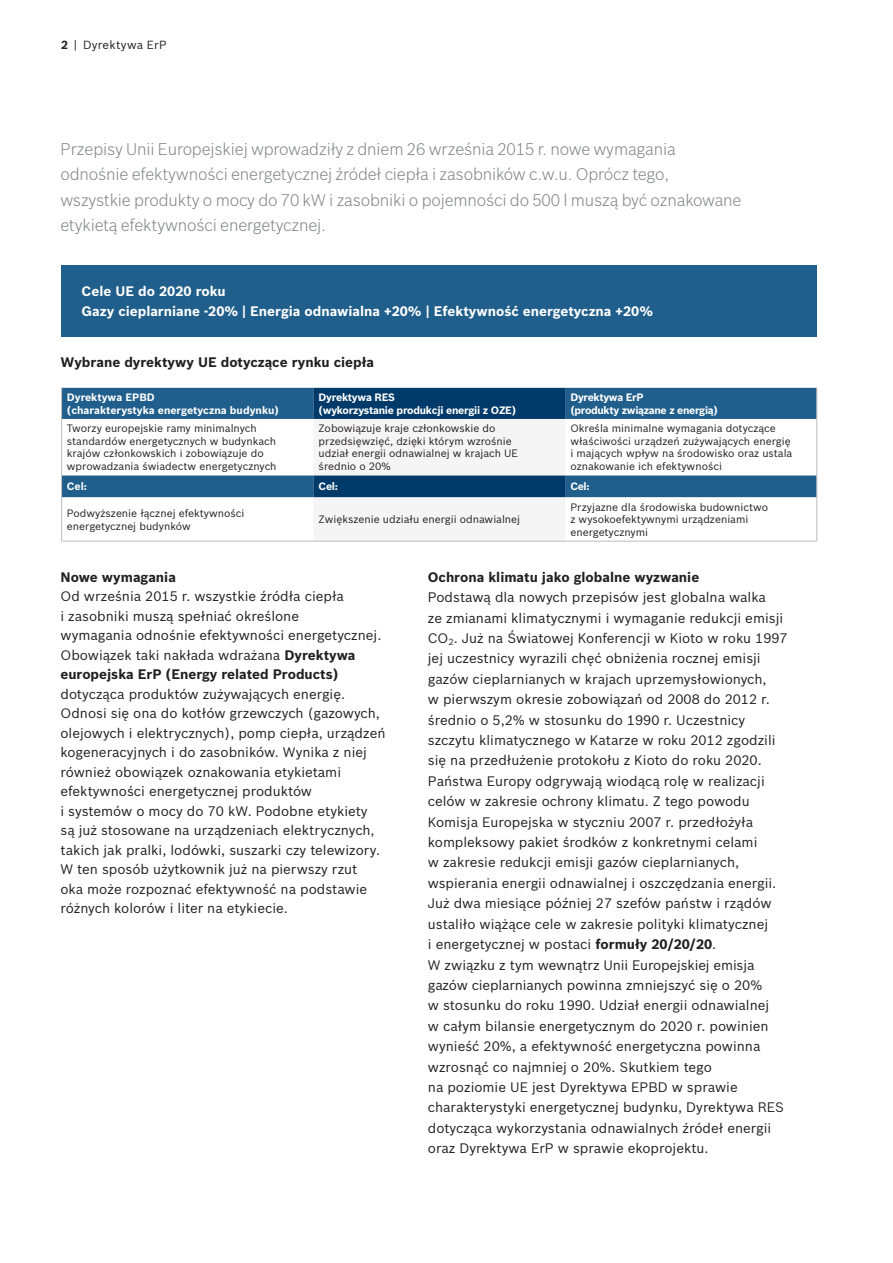
<style>
.page{position:relative;width:893px;height:1263px;background:#fff}
.page>*{position:absolute;margin:0;border:0;box-sizing:border-box;transform-origin:0 0}
._04_--_Intro_Gray{font:300 16.5px/25.5px "Bosch Sans";letter-spacing:-.01em;color:#808285}
._01_1_--_tekst_punkt{font:13.5px/20.4px "Bosch Sans";color:#231f20}
._01_1_--_tekst_punkt-2{font:700 13.5px "Bosch Sans";color:#fff}
._01_1_--_tekst_punkt-3{font:700 13.5px "Bosch Sans";color:#231f20}
._20_--_Column_Header{font:11.55px "Bosch Sans";letter-spacing:.025em;color:#231f20}
.t1{font:10.5px/12.6px "Bosch Sans";color:#231f20}
.t2{font:700 10.5px "Bosch Sans";letter-spacing:-.025em;color:#fff}
.t3{font:700 10.5px "Bosch Sans";color:#fff}
.s1{font-weight:700}
</style>
<div class="page">
<div style="left:62px;top:388px;width:754px;height:31px;background:#205e8b"></div>
<svg style="left:62px;top:475px;width:754px;height:66px"></svg>
<svg style="left:313px;top:388px;width:252px;height:153px"></svg>
<hr style="left:61px;top:541px;width:252px;height:1px;background:#bcbdc0">
<hr style="left:313px;top:541px;width:252px;height:1px;background:#bcbdc0">
<hr style="left:565px;top:541px;width:252px;height:1px;background:#bcbdc0">
<hr style="left:61px;top:388px;width:1px;height:31px;background:#bcbdc0">
<hr style="left:816px;top:388px;width:1px;height:31px;background:#bcbdc0">
<hr style="left:61px;top:419px;width:1px;height:56px;background:#bcbdc0">
<hr style="left:816px;top:419px;width:1px;height:56px;background:#bcbdc0">
<svg style="left:61px;top:475px;width:1px;height:22px"></svg>
<svg style="left:816px;top:475px;width:1px;height:22px"></svg>
<hr style="left:61px;top:497px;width:1px;height:44px;background:#bcbdc0">
<hr style="left:816px;top:497px;width:1px;height:44px;background:#bcbdc0">
<div style="left:61px;top:265px;width:755px;height:72px;background:#205e8b"></div>
<p class="_20_--_Column_Header" style="left:61px;top:36px;width:107px"><span class="s1">2</span> | Dyrektywa ErP</p>
<p class="_04_--_Intro_Gray" style="left:60px;top:135px;width:682px">Przepisy Unii Europejskiej wprowadziły z dniem 26 września 2015 r. nowe wymagania odnośnie efektywności energetycznej źródeł ciepła i zasobników c.w.u. Oprócz tego, wszystkie produkty o mocy do 70 kW i zasobniki o pojemności do 500 l muszą być oznakowane etykietą efektywności energetycznej.</p>
<p class="_01_1_--_tekst_punkt-2" style="left:82px;top:281px;width:146px">Cele UE do 2020 roku</p>
<p class="_01_1_--_tekst_punkt-2" style="left:82px;top:301px;width:573px">Gazy cieplarniane -20% | Energia odnawialna +20% | Efektywność energetyczna +20%</p>
<p class="_01_1_--_tekst_punkt-3" style="left:60px;top:352px;width:315px">Wybrane dyrektywy UE dotyczące rynku ciepła</p>
<p class="t3" style="left:67px;top:389px;width:89px">Dyrektywa EPBD</p>
<p class="t3" style="left:67px;top:402px;width:213px">(charakterystyka energetyczna budynku)</p>
<p class="t2" style="left:319px;top:389px;width:78px">Dyrektywa RES</p>
<p class="t2" style="left:319px;top:402px;width:199px">(wykorzystanie produkcji energii z OZE)</p>
<p class="t2" style="left:570px;top:389px;width:75px">Dyrektywa ErP</p>
<p class="t2" style="left:570px;top:402px;width:149px">(produkty związane z energią)</p>
<p class="t1" style="left:67px;top:421px;width:191px">Tworzy europejskie ramy minimalnych</p>
<p class="t1" style="left:67px;top:434px;width:211px">standardów energetycznych w budynkach</p>
<p class="t1" style="left:67px;top:447px;width:198px">krajów członkowskich i zobowiązuje do</p>
<p class="t1" style="left:67px;top:459px;width:211px">wprowadzania świadectw energetycznych</p>
<p class="t1" style="left:319px;top:421px;width:178px">Zobowiązuje kraje członkowskie do</p>
<p class="t1" style="left:319px;top:434px;width:195px">przedsięwzięć, dzięki którym wzrośnie</p>
<p class="t1" style="left:319px;top:447px;width:201px">udział energii odnawialnej w krajach UE</p>
<p class="t1" style="left:319px;top:459px;width:74px">średnio o 20%</p>
<p class="t1" style="left:570px;top:421px;width:207px">Określa minimalne wymagania dotyczące</p>
<p class="t1" style="left:570px;top:434px;width:223px">właściwości urządzeń zużywających energię i mających wpływ na środowisko oraz ustala oznakowanie ich efektywności</p>
<p class="t2" style="left:67px;top:479px;width:22px">Cel:</p>
<p class="t2" style="left:319px;top:479px;width:21px">Cel:</p>
<p class="t2" style="left:570px;top:479px;width:21px">Cel:</p>
<p class="t1" style="left:67px;top:506px;width:179px">Podwyższenie łącznej efektywności</p>
<p class="t1" style="left:67px;top:519px;width:125px">energetycznej budynków</p>
<p class="t1" style="left:570px;top:500px;width:199px">Przyjazne dla środowiska budownictwo z wysokoefektywnymi urządzeniami energetycznymi</p>
<p class="t1" style="left:319px;top:512px;width:203px">Zwiększenie udziału energii odnawialnej</p>
<p class="_01_1_--_tekst_punkt-3" style="left:60px;top:567px;width:117px">Nowe wymagania</p>
<p class="_01_1_--_tekst_punkt" style="left:60px;top:586px;width:326px;line-height:19.5px">Od września 2015 r. wszystkie źródła ciepła<br>i zasobniki muszą spełniać określone<br>wymagania odnośnie efektywności energetycznej.<br>Obowiązek taki nakłada wdrażana <span class="s1">Dyrektywa europejska ErP (Energy related Products) </span>dotycząca produktów zużywających energię.<br>Odnosi się ona do kotłów grzewczych (gazowych, olejowych i elektrycznych), pomp ciepła, urządzeń kogeneracyjnych i do zasobników. Wynika z niej również obowiązek oznakowania etykietami efektywności energetycznej produktów<br>i systemów o mocy do 70 kW. Podobne etykiety<br>są już stosowane na urządzeniach elektrycznych, takich jak pralki, lodówki, suszarki czy telewizory.<br>W ten sposób użytkownik już na pierwszy rzut<br>oka może rozpoznać efektywność na podstawie różnych kolorów i liter na etykiecie.</p>
<p class="_01_1_--_tekst_punkt-3" style="left:428px;top:567px;width:273px">Ochrona klimatu jako globalne wyzwanie</p>
<p class="_01_1_--_tekst_punkt" style="left:428px;top:586px;width:361px">Podstawą dla nowych przepisów jest globalna walka<br>ze zmianami klimatycznymi i wymaganie redukcji emisji CO<sub>2</sub>. Już na Światowej Konferencji w Kioto w roku 1997 jej uczestnicy wyrazili chęć obniżenia rocznej emisji gazów cieplarnianych w krajach uprzemysłowionych,<br>w pierwszym okresie zobowiązań od 2008 do 2012 r. średnio o 5,2% w stosunku do 1990 r. Uczestnicy szczytu klimatycznego w Katarze w roku 2012 zgodzili się na przedłużenie protokołu z Kioto do roku 2020.</p>
<p class="_01_1_--_tekst_punkt" style="left:428px;top:770px;width:338px">Państwa Europy odgrywają wiodącą rolę w realizacji</p>
<p class="_01_1_--_tekst_punkt" style="left:428px;top:790px;width:358px">celów w zakresie ochrony klimatu. Z tego powodu Komisja Europejska w styczniu 2007 r. przedłożyła kompleksowy pakiet środków z konkretnymi celami<br>w zakresie redukcji emisji gazów cieplarnianych, wspierania energii odnawialnej i oszczędzania energii.<br>Już dwa miesiące później 27 szefów państw i rządów ustaliło wiążące cele w zakresie polityki klimatycznej<br>i energetycznej w postaci <span class="s1">formuły 20/20/20</span>.<br>W związku z tym wewnątrz Unii Europejskiej emisja gazów cieplarnianych powinna zmniejszyć się o 20%<br>w stosunku do roku 1990. Udział energii odnawialnej<br>w całym bilansie energetycznym do 2020 r. powinien wynieść 20%, a efektywność energetyczna powinna wzrosnąć co najmniej o 20%. Skutkiem tego<br>na poziomie UE jest Dyrektywa EPBD w sprawie charakterystyki energetycznej budynku, Dyrektywa RES dotycząca wykorzystania odnawialnych źródeł energii oraz Dyrektywa ErP w sprawie ekoprojektu.</p>
</div>
